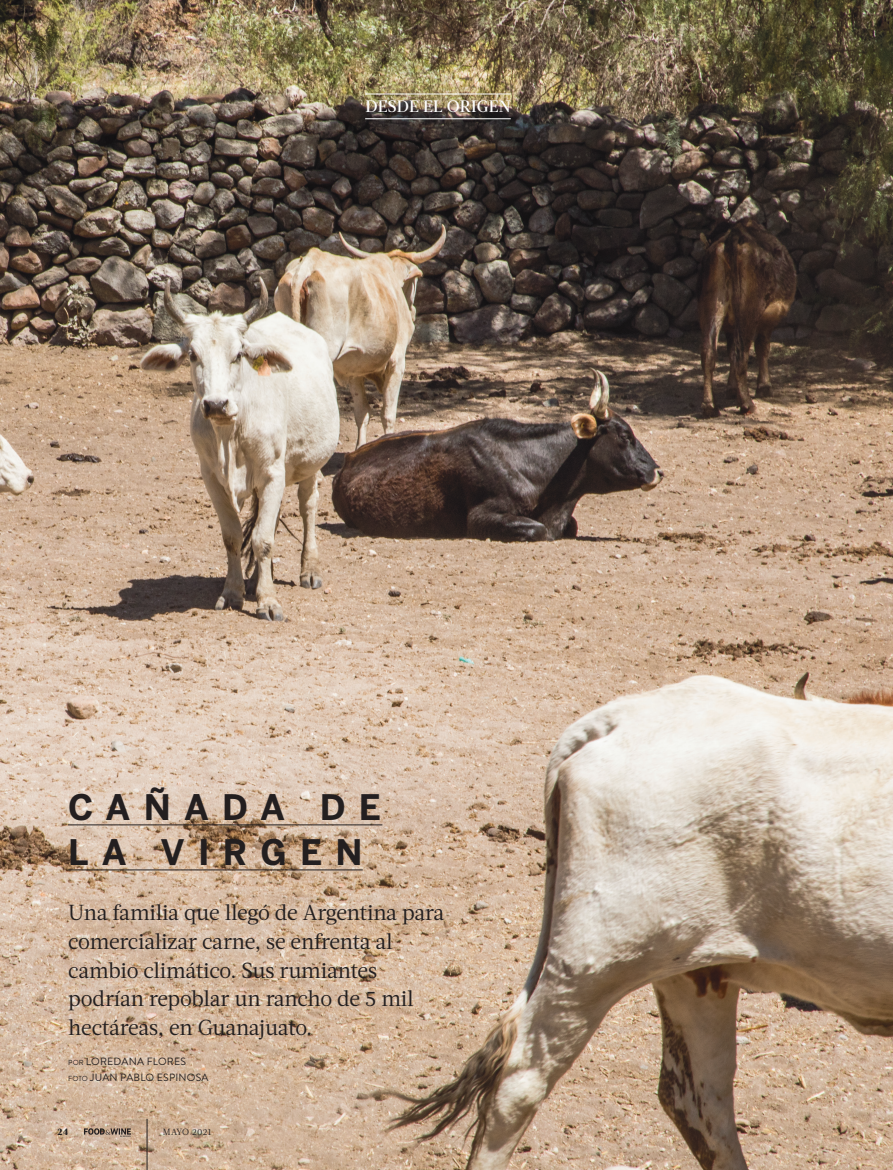
<style>
.page{position:relative;width:893px;height:1170px;background:#fff}
.page>*{position:absolute;margin:0;border:0;box-sizing:border-box;transform-origin:0 0}
.t1{font:700 34.95px/45px "Benton Sans FB";letter-spacing:.38em;color:#231f20}
.Body_Copy__Large_Act{font:21.75px/28.7px "Acta";letter-spacing:-.01em;color:#231f20}
.Master__Slug-FOB_Ope{font:500 16.5px "Acta Deck";letter-spacing:.01em;color:#fff}
.t2{font:10.5px "Brandon Grotesque";letter-spacing:.02em;color:#231f20}
.Master_Folio_-_Page{font:800 9.75px "Acta";color:#231f20}
.t3{font:9px "Acta";letter-spacing:.04em;color:#231f20}
.s1{font-size:7.35px}
</style>
<div class="page">
<img style="left:0;top:0;width:893px;height:1169px">
<hr style="left:147px;top:1118px;width:1px;height:51px;background:#231f20">
<svg style="left:84px;top:1128px;width:47px;height:8px"></svg>
<hr style="left:68px;top:824px;width:314px;height:1px;background:#231f20">
<hr style="left:68px;top:869px;width:295px;height:1px;background:#231f20">
<hr style="left:365px;top:94px;width:146px;height:1px;background:#fff">
<hr style="left:365px;top:118px;width:146px;height:1px;background:#fff">
<p class="Master__Slug-FOB_Ope" style="left:365px;top:97px;width:147px">DESDE EL ORIGEN</p>
<p class="t1" style="left:68px;top:784px;width:314px">CAÑADA DE<br>LA VIRGEN</p>
<p class="Body_Copy__Large_Act" style="left:68px;top:898px;width:378px">Una familia que llegó de Argentina para comercializar carne, se enfrenta al cambio climático. Sus rumiantes podrían repoblar un rancho de 5 mil hectáreas, en Guanajuato.</p>
<p class="t2" style="left:68px;top:1054px;width:119px"><span class="s1">POR</span> LOREDANA FLORES</p>
<p class="t2" style="left:68px;top:1069px;width:142px"><span class="s1">FOTO</span> JUAN PABLO ESPINOSA</p>
<p class="Master_Folio_-_Page" style="left:57px;top:1125px;width:12px">24</p>
<p class="t3" style="left:163px;top:1126px;width:50px">MAYO 2021</p>
</div>
